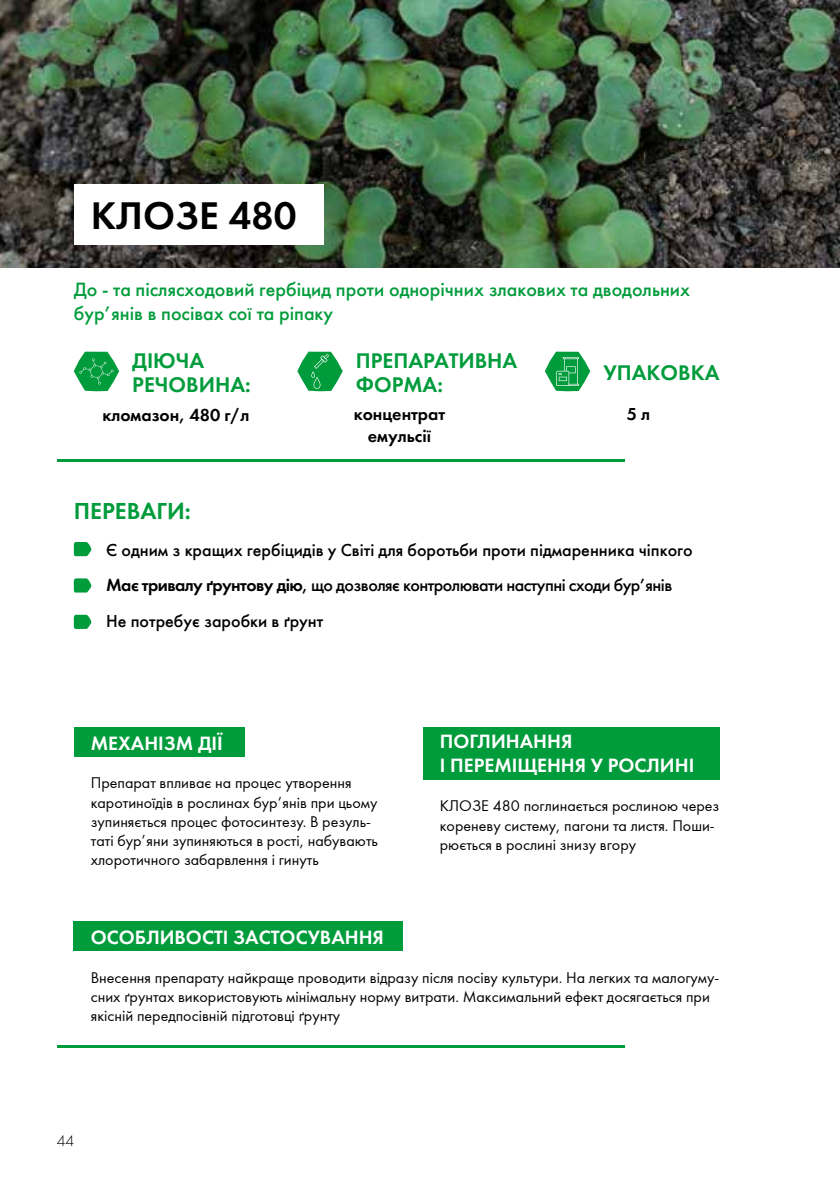
<style>
.page{position:relative;width:840px;height:1191px;background:#fff}
.page>*{position:absolute;margin:0;border:0;box-sizing:border-box;transform-origin:0 0}
.t1{font:40px "Futura Demi C";color:#000}
.t2{font:24px "Futura Demi C";color:#009c3b}
.t3{font:22px/24px "Futura Demi C";color:#009c3b}
.t4{font:20px/24px "Futura Medium C";color:#009c3b}
.t5{font:20px/24px "Futura Demi C";color:#fff}
.t6{font:18px/35.8px "Futura Medium C";color:#000}
.t7{font:18px "Futura Demi C";color:#000}
.t8{font:16px/19.2px "Futura Book C";color:#000}
.t9{font:16px "Futura Light C";color:#000}
.s1{font-family:"Futura Demi C"}
</style>
<div class="page">
<svg style="left:74px;top:352px;width:45px;height:39px"></svg>
<svg style="left:297px;top:352px;width:45px;height:39px"></svg>
<svg style="left:545px;top:352px;width:45px;height:39px"></svg>
<img style="left:0;top:0;width:839px;height:267px">
<hr style="left:57px;top:459px;width:567px;height:3px;background:#009c3b">
<svg style="left:73px;top:542px;width:19px;height:14px"></svg>
<svg style="left:73px;top:615px;width:19px;height:14px"></svg>
<svg style="left:73px;top:578px;width:19px;height:14px"></svg>
<div style="left:74px;top:727px;width:170px;height:30px;background:#009c3b"></div>
<div style="left:74px;top:185px;width:249px;height:60px;background:#fff"></div>
<div style="left:74px;top:921px;width:329px;height:29px;background:#009c3b"></div>
<hr style="left:57px;top:1045px;width:567px;height:3px;background:#009c3b">
<div style="left:422px;top:727px;width:297px;height:53px;background:#009c3b"></div>
<h1 class="t1" style="left:91px;top:193px;width:207px">КЛОЗЕ 480</h1>
<p class="t4" style="left:74px;top:277px;width:617px">До - та післясходовий гербіцид проти однорічних злакових та дводольних бур’янів в посівах сої та ріпаку</p>
<h3 class="t3" style="left:132px;top:349px;width:120px">ДІЮЧА<br>РЕЧОВИНА:</h3>
<h3 class="t3" style="left:355px;top:349px;width:163px">ПРЕПАРАТИВНА<br>ФОРМА:</h3>
<h3 class="t3" style="left:603px;top:360px;width:118px">УПАКОВКА</h3>
<p class="t7" style="left:102px;top:404px;width:148px">кломазон, 480 г/л</p>
<h2 class="t2" style="left:74px;top:497px;width:119px">ПЕРЕВАГИ:</h2>
<p class="t7" style="left:353px;top:404px;width:93px">концентрат</p>
<p class="t7" style="left:626px;top:404px;width:25px">5 л</p>
<p class="t7" style="left:367px;top:425px;width:65px">емульсії</p>
<p class="t6" style="left:106px;top:531px;width:587px">Є одним з кращих гербіцидів у Світі для боротьби проти підмаренника чіпкого<br><span class="s1">Має тривалу ґрунтову дію</span>, що дозволяє контролювати наступні сходи бур’янів<br>Не потребує заробки в ґрунт</p>
<p class="t5" style="left:91px;top:731px;width:133px">МЕХАНІЗМ ДІЇ</p>
<p class="t8" style="left:91px;top:773px;width:288px">Препарат впливає на процес утворення каротиноїдів в рослинах бур’янів при цьому зупиняється процес фотосинтезу. В резуль&shy;таті бур’яни зупиняються в рості, набувають хлоротичного забарвлення і гинуть</p>
<p class="t5" style="left:439px;top:729px;width:256px">ПОГЛИНАННЯ<br>І ПЕРЕМІЩЕННЯ У РОСЛИНІ</p>
<p class="t8" style="left:439px;top:796px;width:281px">КЛОЗЕ 480 поглинається рослиною через кореневу систему, пагони та листя. Поши&shy;рюється в рослині знизу вгору</p>
<p class="t5" style="left:91px;top:925px;width:294px">ОСОБЛИВОСТІ ЗАСТОСУВАННЯ</p>
<p class="t8" style="left:91px;top:968px;width:629px">Внесення препарату найкраще проводити відразу після посіву культури. На легких та малогуму&shy;сних ґрунтах використовують мінімальну норму витрати. Максимальний ефект досягається при якісній передпосівній підготовці ґрунту</p>
<p class="t9" style="left:57px;top:1132px;width:19px">44</p>
</div>
